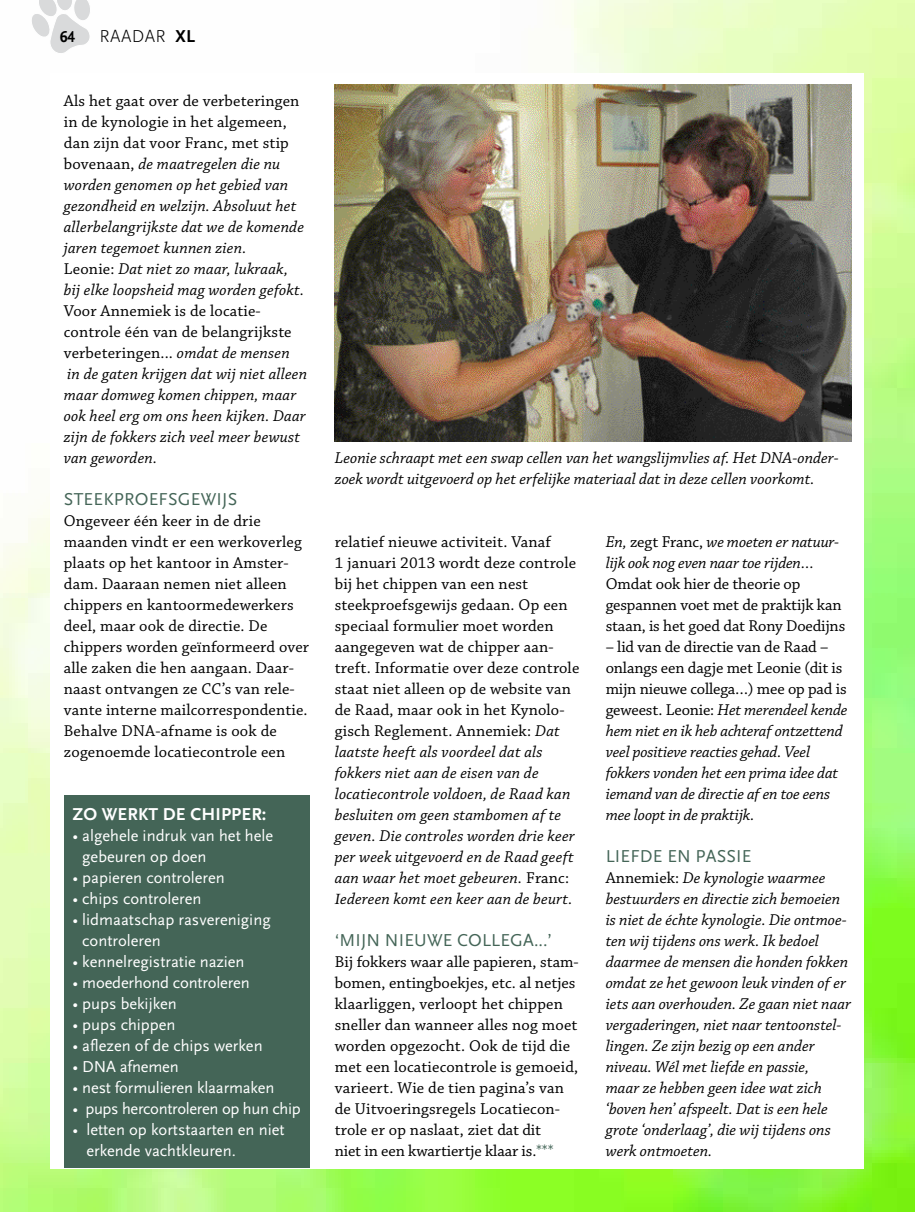
<style>
.page{position:relative;width:915px;height:1212px;background:#fff}
.page>*{position:absolute;margin:0;border:0;box-sizing:border-box;transform-origin:0 0}
.t1{font:18px "Scala Sans Pro";letter-spacing:.01em;color:#446557}
.t2{font:700 18px "Scala Sans Pro";letter-spacing:.01em;color:#fff}
.t3{font:300 18px "Scala Sans Pro";letter-spacing:.02em;color:#000}
.t4{font:italic 16.5px/21px "Chaparral Pro";color:#000}
.t5{font:16.5px/21px "Chaparral Pro";letter-spacing:.01em;color:#000}
.t6{font:16.5px/21px "Scala Sans Pro";color:#fff}
.t7{font:16.5px/21px "Chaparral Pro";letter-spacing:-.01em;color:#000}
.t8{font:16.5px "Scala Sans Pro";letter-spacing:-.02em;color:#fff}
.t9{font:700 16.5px "Scala Sans Pro";color:#000;scale:.95 1}
.s1{font-weight:700}
.s2{font-style:normal}
.s3{font-style:italic}
.s4{font-family:"Arno Pro";font-style:italic}
.s5{color:#446557}
</style>
<div class="page">
<img style="left:0;top:0;width:914px;height:1212px">
<div style="left:50px;top:73px;width:813px;height:1095px;background:#fff"></div>
<svg style="left:31px;top:0;width:60px;height:55px"></svg>
<div style="left:64px;top:796px;width:245px;height:372px;background:#446557"></div>
<img style="left:334px;top:85px;width:516px;height:357px">
<p class="t9" style="left:60px;top:27px;width:17px">64</p>
<p class="t3" style="left:99px;top:26px;width:97px">RAADAR <span class="s1">XL</span></p>
<p class="t4" style="left:64px;top:90px;width:242px"><span class="s2">Als het gaat over de verbeteringen in de kynologie in het algemeen, dan zijn dat voor Franc, met stip bovenaan,</span> de maatregelen die nu worden genomen op het gebied van gezondheid en welzijn. Absoluut het allerbelangrijkste dat we de komende jaren tegemoet kunnen zien.<br><span class="s2">Leonie:</span> Dat niet zo maar, lukraak, bij elke loopsheid mag worden gefokt.</p>
<p class="t4" style="left:64px;top:301px;width:245px"><span class="s2">Voor Annemiek is de locatie&shy;controle één van de belangrijkste verbeteringen...</span> omdat de mensen<br>in de gaten krijgen dat wij niet alleen maar domweg komen chippen, maar ook heel erg om ons heen kijken. Daar zijn de fokkers zich veel meer bewust van geworden.</p>
<p class="t1" style="left:64px;top:488px;width:175px">STEEKPROEFSGEWIJS</p>
<p class="t5" style="left:64px;top:510px;width:247px">Ongeveer één keer in de drie maanden vindt er een werkoverleg plaats op het kantoor in Amster&shy;dam. Daaraan nemen niet alleen chippers en kantoormedewerkers deel, maar ook de directie. De chippers worden geïnformeerd over alle zaken die hen aangaan. Daar&shy;naast ontvangen ze CC’s van rele&shy;vante interne mailcorrespondentie.<br>Behalve DNA-afname is ook de zogenoemde locatiecontrole een</p>
<p class="t2" style="left:72px;top:803px;width:195px">ZO WERKT DE CHIPPER:</p>
<p class="t6" style="left:82px;top:825px;width:192px;text-indent:-10px">• algehele indruk van het hele gebeuren op doen</p>
<p class="t6" style="left:72px;top:867px;width:154px">• papieren controleren</p>
<p class="t6" style="left:72px;top:888px;width:131px">• chips controleren</p>
<p class="t6" style="left:82px;top:909px;width:190px;text-indent:-10px">• lidmaatschap rasvereniging controleren</p>
<p class="t6" style="left:72px;top:951px;width:173px">• kennelregistratie nazien</p>
<p class="t6" style="left:72px;top:972px;width:179px">• moederhond controleren</p>
<p class="t6" style="left:72px;top:993px;width:106px">• pups bekijken</p>
<p class="t6" style="left:72px;top:1014px;width:105px">• pups chippen</p>
<p class="t6" style="left:72px;top:1035px;width:192px">• aflezen of de chips werken</p>
<p class="t6" style="left:72px;top:1056px;width:108px">• DNA afnemen</p>
<p class="t6" style="left:72px;top:1077px;width:203px">• nest formulieren klaarmaken</p>
<p class="t8" style="left:72px;top:1099px;width:230px">• pups hercontroleren op hun chip</p>
<p class="t6" style="left:86px;top:1119px;width:200px;text-indent:-14px">• letten op kortstaarten en niet erkende vachtkleuren.</p>
<p class="t4" style="left:334px;top:447px;width:505px">Leonie schraapt met een swap cellen van het wangslijmvlies af. Het DNA-onder&shy;zoek wordt uitgevoerd op het erfelijke materiaal dat in deze cellen voorkomt.</p>
<p class="t5" style="left:334px;top:532px;width:246px">relatief nieuwe activiteit. Vanaf<br>1 januari 2013 wordt deze controle bij het chippen van een nest steekproefsgewijs gedaan. Op een speciaal formulier moet worden aangegeven wat de chipper aan&shy;treft. Informatie over deze controle staat niet alleen op de website van de Raad, maar ook in het Kynolo&shy;gisch Reglement. Annemiek: <span class="s3">Dat laatste heeft als voordeel dat als fokkers niet aan de eisen van de locatiecontrole voldoen, de Raad kan besluiten om geen stambomen af te geven. Die controles worden drie keer per week uitgevoerd en de Raad geeft aan waar het moet gebeuren.</span> Franc:<br><span class="s4">I</span><span class="s3">edereen komt een keer aan de beurt.</span></p>
<p class="t1" style="left:334px;top:929px;width:219px">‘MIJN NIEUWE COLLEGA...’</p>
<p class="t5" style="left:334px;top:951px;width:245px">Bij fokkers waar alle papieren, stam&shy;bomen, entingboekjes, etc. al netjes klaarliggen, verloopt het chippen sneller dan wanneer alles nog moet worden opgezocht. Ook de tijd die met een locatiecontrole is gemoeid, varieert. Wie de tien pagina’s van de Uitvoeringsregels Locatiecon&shy;trole er op naslaat, ziet dat dit<br>niet in een kwartiertje klaar is.<span class="s5">***</span></p>
<p class="t4" style="left:605px;top:532px;width:235px">En, <span class="s2">zegt Franc,</span> we moeten er natuur&shy;lijk ook nog even naar toe rijden…</p>
<p class="t7" style="left:605px;top:574px;width:241px">Omdat ook hier de theorie op gespannen voet met de praktijk kan staan, is het goed dat Rony Doedijns</p>
<p class="t4" style="left:605px;top:637px;width:243px"><span class="s2">– lid van de directie van de Raad – onlangs een dagje met Leonie (dit is mijn nieuwe collega…) mee op pad is geweest. Leonie:</span> Het merendeel kende hem niet en ik heb achteraf ontzettend veel positieve reacties gehad. Veel fokkers vonden het een prima idee dat iemand van de directie af en toe eens mee loopt in de praktijk.</p>
<p class="t1" style="left:605px;top:845px;width:147px">LIEFDE EN PASSIE</p>
<p class="t4" style="left:605px;top:867px;width:247px"><span class="s2">Annemiek:</span> De kynologie waarmee bestuurders en directie zich bemoeien is niet de échte kynologie. Die ontmoe&shy;ten wij tijdens ons werk. Ik bedoel daarmee de mensen die honden fokken omdat ze het gewoon leuk vinden of er iets aan overhouden. Ze gaan niet naar vergaderingen, niet naar tentoonstel&shy;lingen. Ze zijn bezig op een ander niveau. Wél met liefde en passie,<br>maar ze hebben geen idee wat zich ‘boven hen’ afspeelt. Dat is een hele grote ‘onderlaag’, die wij tijdens ons werk ontmoeten.</p>
</div>
